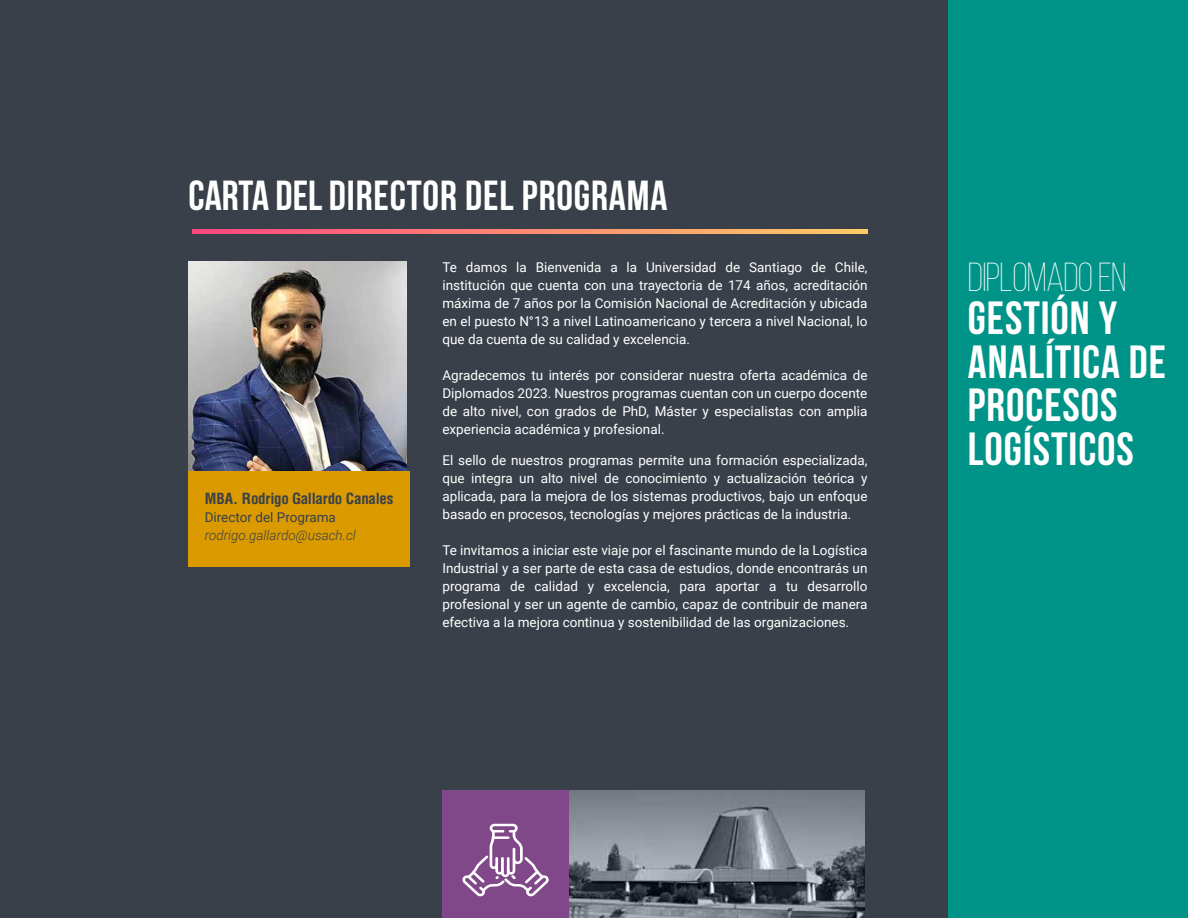
<style>
.page{position:relative;width:1188px;height:918px;background:#394049}
.page>*{position:absolute;margin:0;border:0;box-sizing:border-box;transform-origin:0 0}
.t1{font:700 46.5px/43.5px "Bebas Neue";letter-spacing:.02em;color:#fff}
.t2{font:700 42px "Bebas Neue";letter-spacing:.02em;color:#fff}
.t3{font:300 40.5px "Bebas Neue";letter-spacing:-.02em;color:#fff}
.t4{font:700 condensed 15px "Helvetica";letter-spacing:-.02em;color:#394049}
.t5{font:13.5px/18px "Roboto";color:#fff;text-align:justify}
.t6{font:italic 300 13.5px "Roboto";color:#394049}
.t7{font:13.5px "Roboto";color:#394049}
</style>
<div class="page">
<img style="left:569px;top:791px;width:295px;height:127px">
<div style="left:442px;top:790px;width:127px;height:128px;background:#804789"></div>
<svg style="left:462px;top:824px;width:87px;height:72px"></svg>
<hr style="left:492px;top:836px;width:18px;height:3px;background:#fff">
<div style="left:949px;top:0;width:239px;height:918px;background:#009489"></div>
<img style="left:188px;top:261px;width:219px;height:210px">
<div style="left:188px;top:471px;width:222px;height:96px;background:#da9a00"></div>
<svg style="left:192px;top:229px;width:675px;height:4px;background:#ff8972"></svg>
<h2 class="t2" style="left:188px;top:172px;width:481px">CARTA DEL DIRECTOR DEL PROGRAMA</h2>
<p class="t4" style="left:205px;top:489px;width:190px">MBA. Rodrigo Gallardo Canales</p>
<p class="t7" style="left:205px;top:508px;width:133px">Director del Programa</p>
<p class="t6" style="left:205px;top:526px;width:153px">rodrigo.gallardo@usach.cl</p>
<p class="t5" style="left:442px;top:257px;width:427px">Te damos la Bienvenida a la Universidad de Santiago de Chile, institución que cuenta con una trayectoria de 174 años, acreditación máxima de 7 años por la Comisión Nacional de Acreditación y ubicada en el puesto N°13 a nivel Latinoamericano y tercera a nivel Nacional, lo que da cuenta de su calidad y excelencia.</p>
<p class="t5" style="left:442px;top:365px;width:427px">Agradecemos tu interés por considerar nuestra oferta académica de Diplomados 2023. Nuestros programas cuentan con un cuerpo docente de alto nivel, con grados de PhD, Máster y especialistas con amplia experiencia académica y profesional.</p>
<p class="t5" style="left:442px;top:451px;width:427px">El sello de nuestros programas permite una formación especializada, que integra un alto nivel de conocimiento y actualización teórica y aplicada, para la mejora de los sistemas productivos, bajo un enfoque basado en procesos, tecnologías y mejores prácticas de la industria.</p>
<p class="t5" style="left:442px;top:541px;width:427px">Te invitamos a iniciar este viaje por el fascinante mundo de la Logística Industrial y a ser parte de esta casa de estudios, donde encontrarás un programa de calidad y excelencia, para aportar a tu desarrollo profesional y ser un agente de cambio, capaz de contribuir de manera efectiva a la mejora continua y sostenibilidad de las organizaciones.</p>
<h3 class="t3" style="left:968px;top:255px;width:160px">DIPLOMADO EN</h3>
<h1 class="t1" style="left:968px;top:296px;width:200px">GESTIÓN Y<br>ANALÍTICA DE<br>PROCESOS<br>LOGÍSTICOS</h1>
</div>
